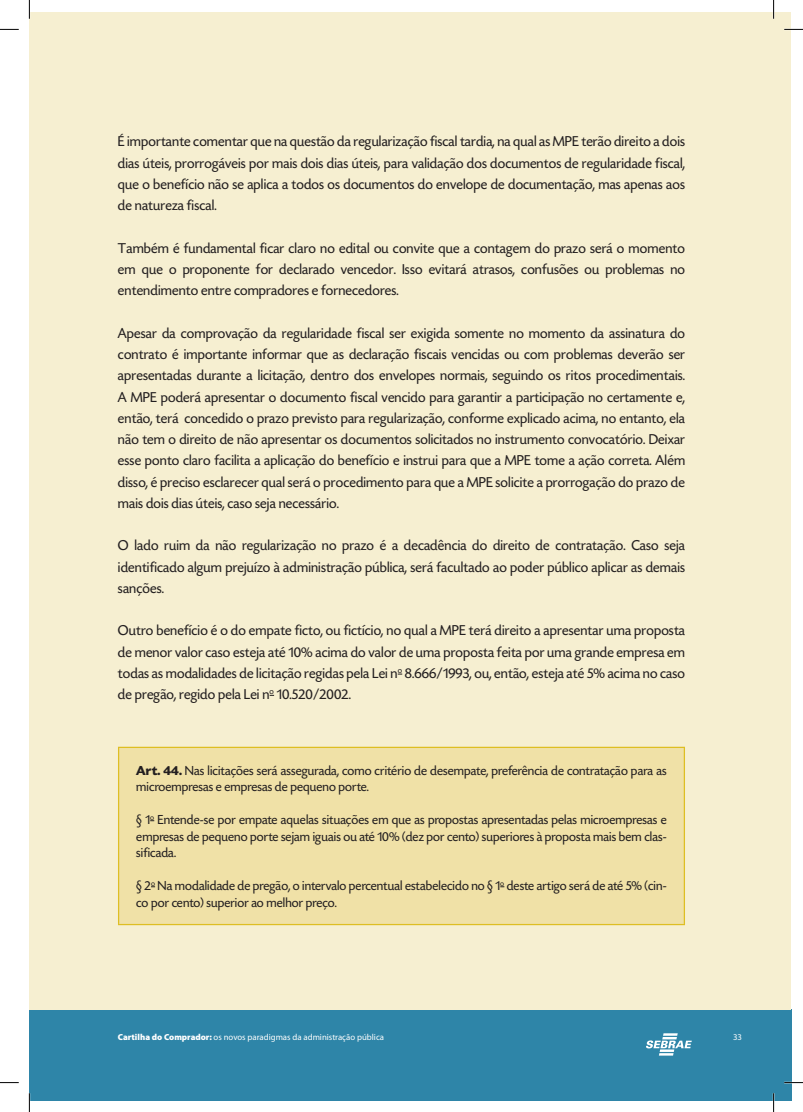
<style>
.page{position:relative;width:803px;height:1112px;background:#fff}
.page>*{position:absolute;margin:0;border:0;box-sizing:border-box;transform-origin:0 0}
.t1{font:15px/21.2px "Today SHOP";letter-spacing:.01em;color:#231f20;text-align:justify}
.t2{font:13.75px/16.5px "Today SHOP";letter-spacing:.01em;color:#231f20}
.t3{font:8.75px "Myriad Pro";color:#fff}
.s1{font-weight:700}
.s2{font-weight:900}
</style>
<div class="page">
<div style="left:29px;top:1008px;width:762px;height:91px;background:#2e85a8"></div>
<svg style="left:646px;top:1033px;width:46px;height:22px"></svg>
<div style="left:29px;top:12px;width:762px;height:997px;background:#f6efd1"></div>
<div style="left:119px;top:747px;width:565px;height:177px;background:#f0e1a7"></div>
<hr style="left:118px;top:746px;width:567px;height:1px;background:#debe23">
<hr style="left:118px;top:747px;width:1px;height:176px;background:#debe23">
<hr style="left:684px;top:747px;width:1px;height:176px;background:#debe23">
<hr style="left:118px;top:923px;width:567px;height:1px;background:#debe23">
<svg style="left:0;top:29px;width:19px;height:1px"></svg>
<svg style="left:784px;top:29px;width:19px;height:1px"></svg>
<svg style="left:0;top:1082px;width:19px;height:1px"></svg>
<svg style="left:784px;top:1081px;width:19px;height:2px"></svg>
<svg style="left:29px;top:0;width:1px;height:19px"></svg>
<svg style="left:29px;top:1093px;width:1px;height:18px"></svg>
<svg style="left:773px;top:0;width:1px;height:19px"></svg>
<svg style="left:773px;top:1093px;width:1px;height:18px"></svg>
<p class="t1" style="left:118px;top:131px;width:568px">É importante comentar que na questão da regularização fiscal tardia, na qual as MPE terão direito a dois dias úteis, prorrogáveis por mais dois dias úteis, para validação dos documentos de regularidade fiscal, que o benefício não se aplica a todos os documentos do envelope de documentação, mas apenas aos de natureza fiscal.</p>
<p class="t1" style="left:118px;top:238px;width:568px">Também é fundamental ficar claro no edital ou convite que a contagem do prazo será o momento em que o proponente for declarado vencedor. Isso evitará atrasos, confusões ou problemas no entendimento entre compradores e fornecedores.</p>
<p class="t1" style="left:118px;top:323px;width:569px">Apesar da comprovação da regularidade fiscal ser exigida somente no momento da assinatura do contrato é importante informar que as declaração fiscais vencidas ou com problemas deverão ser apresentadas durante a licitação, dentro dos envelopes normais, seguindo os ritos procedimentais.<br>A MPE poderá apresentar o documento fiscal vencido para garantir a participação no certamente e, então, terá́ concedido o prazo previsto para regularização, conforme explicado acima, no entanto, ela não tem o direito de não apresentar os documentos solicitados no instrumento convocatório. Deixar esse ponto claro facilita a aplicação do benefício e instrui para que a MPE tome a ação correta. Além disso, é preciso esclarecer qual será o procedimento para que a MPE solicite a prorrogação do prazo de mais dois dias úteis, caso seja necessário.</p>
<p class="t1" style="left:118px;top:535px;width:568px">O lado ruim da não regularização no prazo é a decadência do direito de contratação. Caso seja identificado algum prejuízo à administração pública, será facultado ao poder público aplicar as demais sanções.</p>
<p class="t1" style="left:118px;top:620px;width:568px">Outro benefício é o do empate ficto, ou fictício, no qual a MPE terá direito a apresentar uma proposta de menor valor caso esteja até 10% acima do valor de uma proposta feita por uma grande empresa em todas as modalidades de licitação regidas pela Lei n<sup>o</sup> 8.666/1993, ou, então, esteja até 5% acima no caso de pregão, regido pela Lei n<sup>o</sup> 10.520/2002.</p>
<p class="t2" style="left:136px;top:762px;width:532px"><span class="s1">Art. 44.</span> Nas licitações será assegurada, como critério de desempate, preferência de contratação para as microempresas e empresas de pequeno porte.</p>
<p class="t2" style="left:136px;top:811px;width:532px;text-align:justify">§ 1<sup>o</sup> Entende-se por empate aquelas situações em que as propostas apresentadas pelas microempresas e empresas de pequeno porte sejam iguais ou até 10% (dez por cento) superiores à proposta mais bem clas&shy;sificada.</p>
<p class="t2" style="left:136px;top:877px;width:532px">§ 2<sup>o</sup> Na modalidade de pregão, o intervalo percentual estabelecido no § 1<sup>o</sup> deste artigo será de até 5% (cin&shy;co por cento) superior ao melhor preço.</p>
<p class="t3" style="left:118px;top:1031px;width:268px"><span class="s2">Cartilha do Comprador:</span> os novos paradigmas da administração pública</p>
<p class="t3" style="left:733px;top:1031px;width:10px">33</p>
</div>
